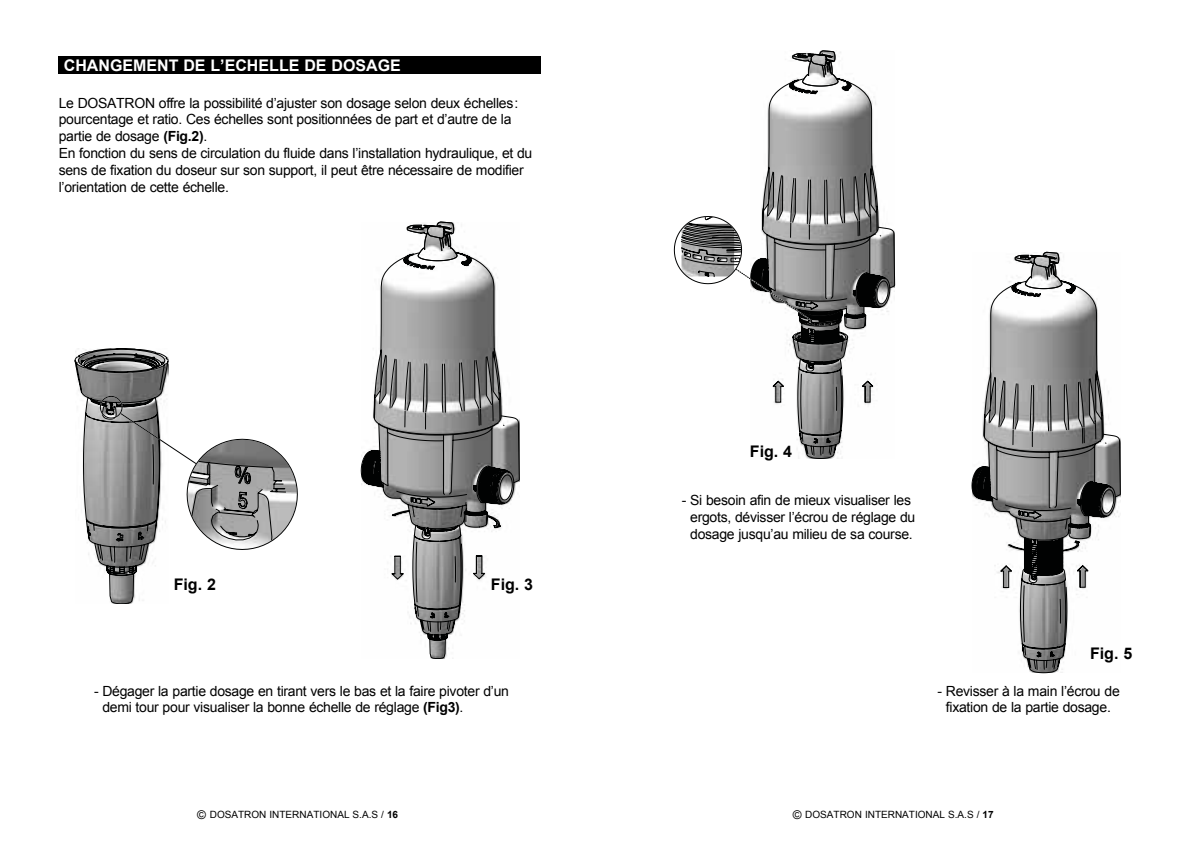
<style>
.page{position:relative;width:1191px;height:842px;background:#fff}
.page>*{position:absolute;margin:0;border:0;box-sizing:border-box;transform-origin:0 0}
.t1{font:700 16px "Arial";color:#fff}
.t2{font:700 16px "Arial";color:#000}
.t3{font:14px/16.8px "Arial";letter-spacing:-.02em;color:#000}
.t4{font:10px "Arial";color:#000}
.s1{font-weight:700}
.s2{font-size:12px}
</style>
<div class="page">
<svg style="left:75px;top:348px;width:223px;height:256px"></svg>
<svg style="left:1021px;top:435px;width:99px;height:238px"></svg>
<svg style="left:971px;top:252px;width:144px;height:392px"></svg>
<svg style="left:797px;top:228px;width:97px;height:231px"></svg>
<svg style="left:673px;top:51px;width:217px;height:384px"></svg>
<svg style="left:410px;top:417px;width:109px;height:242px"></svg>
<svg style="left:361px;top:222px;width:153px;height:400px"></svg>
<svg style="left:374px;top:252px;width:127px;height:327px"></svg>
<div style="left:58px;top:57px;width:482px;height:17px;background:#000"></div>
<p class="t1" style="left:64px;top:55px;width:338px">CHANGEMENT DE L’ECHELLE DE DOSAGE</p>
<p class="t3" style="left:59px;top:94px;width:475px">Le DOSATRON offre la possibilité d’ajuster son dosage selon deux échelles: pourcentage et ratio. Ces échelles sont positionnées de part et d’autre de la partie de dosage <span class="s1">(Fig.2)</span>.<br>En fonction du sens de circulation du fluide dans l’installation hydraulique, et du sens de fixation du doseur sur son support, il peut être nécessaire de modifier l’orientation de cette échelle.</p>
<p class="t2" style="left:174px;top:574px;width:44px">Fig. 2</p>
<p class="t2" style="left:491px;top:574px;width:44px">Fig. 3</p>
<p class="t3" style="left:102px;top:682px;width:408px;text-indent:-8px">- Dégager la partie dosage en tirant vers le bas et la faire pivoter d’un demi tour pour visualiser la bonne échelle de réglage <span class="s1">(Fig3)</span>.</p>
<p class="t2" style="left:750px;top:440px;width:44px">Fig. 4</p>
<p class="t3" style="left:682px;top:492px;width:235px;text-align:center">- Si besoin afin de mieux visualiser les ergots, dévisser l’écrou de réglage du dosage jusqu’au milieu de sa course.</p>
<p class="t2" style="left:1090px;top:643px;width:44px">Fig. 5</p>
<p class="t3" style="left:937px;top:682px;width:184px;text-align:center">- Revisser à la main l’écrou de fixation de la partie dosage.</p>
<p class="t4" style="left:197px;top:808px;width:202px"><span class="s2">©</span> DOSATRON INTERNATIONAL S.A.S / <span class="s1">16</span></p>
<p class="t4" style="left:792px;top:808px;width:202px"><span class="s2">©</span> DOSATRON INTERNATIONAL S.A.S / <span class="s1">17</span></p>
</div>
